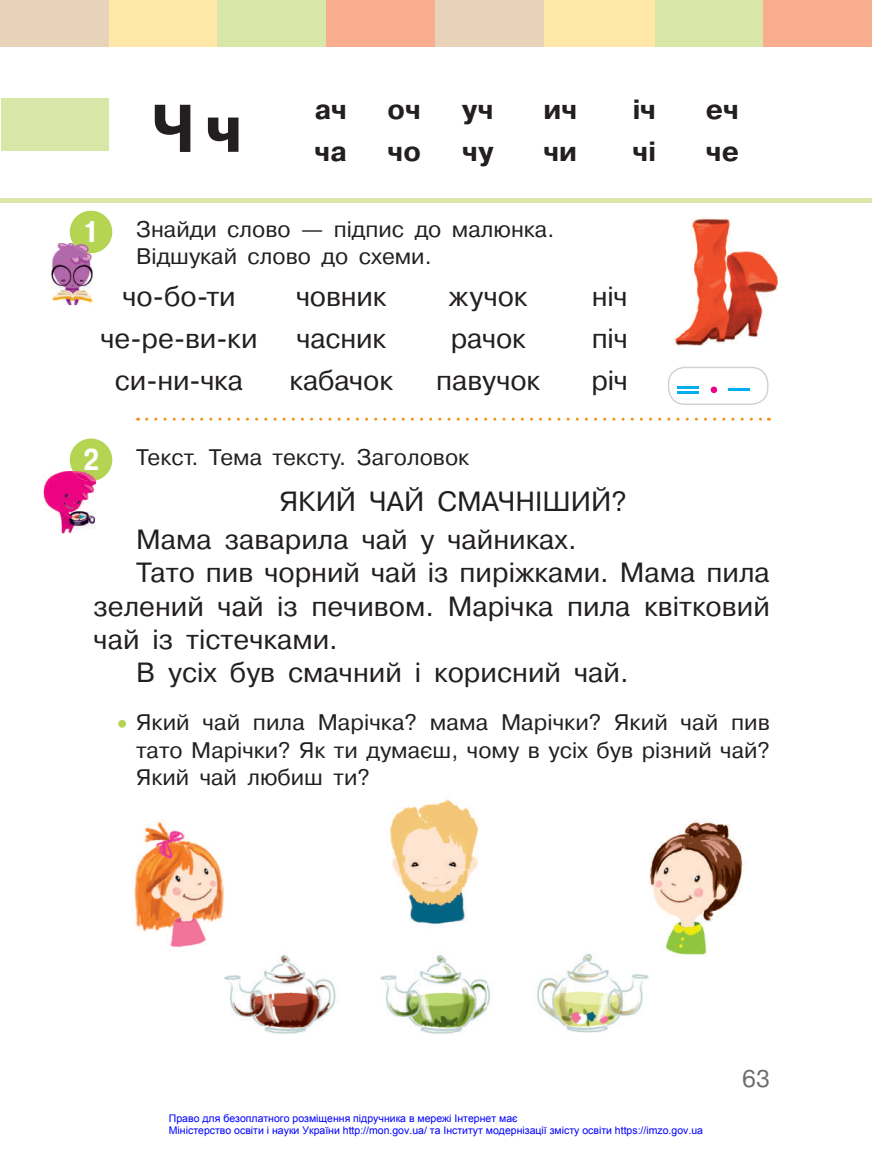
<style>
.page{position:relative;width:872px;height:1149px;background:#fff}
.page>*{position:absolute;margin:0;border:0;box-sizing:border-box;transform-origin:0 0}
.t1{font:700 69px "Myriad Pro";color:#231f20}
.t2{font:700 30px "Pragmatica Cond C";color:#fff}
.t3{font:27.75px/37.5px "Pragmatica C";color:#231f20}
.t4{font:700 27.75px "Pragmatica C";color:#231f20}
.t5{font:24px "Pragmatica C";color:#6c6d70}
.t6{font:22.5px/27px "Pragmatica C";color:#231f20}
.t7{font:10.5px/12.6px "Arial";color:#00f}
</style>
<div class="page">
<div style="left:109px;top:0;width:108px;height:47px;background:#ffe7a7"></div>
<div style="left:217px;top:0;width:109px;height:47px;background:#d8e7a7"></div>
<div style="left:654px;top:0;width:109px;height:47px;background:#d8e7a7"></div>
<div style="left:326px;top:0;width:109px;height:47px;background:#f8ad8f"></div>
<div style="left:763px;top:0;width:109px;height:47px;background:#f8ad8f"></div>
<div style="left:0;top:0;width:109px;height:47px;background:#e8d3ba"></div>
<div style="left:435px;top:0;width:109px;height:47px;background:#e8d3ba"></div>
<div style="left:544px;top:0;width:110px;height:47px;background:#ffe7a7"></div>
<svg style="left:147px;top:417px;width:622px;height:3px"></svg>
<svg style="left:69px;top:210px;width:44px;height:43px"></svg>
<img style="left:51px;top:243px;width:42px;height:62px">
<img style="left:73px;top:243px;width:20px;height:10px">
<img style="left:673px;top:218px;width:104px;height:127px">
<svg style="left:69px;top:438px;width:44px;height:45px"></svg>
<img style="left:44px;top:471px;width:52px;height:62px">
<img style="left:73px;top:471px;width:23px;height:10px">
<div style="left:118px;top:719px;width:8px;height:8px;background:#b5d451;border-radius:50%"></div>
<hr style="left:0;top:198px;width:872px;height:4px;background:#d8e7a7">
<img style="left:134px;top:799px;width:609px;height:234px">
<div style="left:668px;top:366px;width:100px;height:39px;border:1px solid #d1d2d4;border-radius:16px"></div>
<hr style="left:678px;top:386px;width:21px;height:2px;background:#00aeef">
<hr style="left:678px;top:391px;width:21px;height:2px;background:#00aeef">
<svg style="left:710px;top:386px;width:7px;height:7px"></svg>
<hr style="left:729px;top:388px;width:21px;height:2px;background:#00aeef">
<div style="left:1px;top:98px;width:107px;height:52px;background:#d8e7a7"></div>
<h1 class="t1" style="left:151px;top:83px;width:93px">Ч ч</h1>
<p class="t4" style="left:314px;top:94px;width:34px">ач</p>
<p class="t4" style="left:387px;top:94px;width:35px">оч</p>
<p class="t4" style="left:462px;top:94px;width:33px">уч</p>
<p class="t4" style="left:543px;top:94px;width:35px">ич</p>
<p class="t4" style="left:632px;top:94px;width:25px">іч</p>
<p class="t4" style="left:706px;top:94px;width:35px">еч</p>
<p class="t4" style="left:314px;top:136px;width:34px">ча</p>
<p class="t4" style="left:387px;top:136px;width:35px">чо</p>
<p class="t4" style="left:462px;top:136px;width:33px">чу</p>
<p class="t4" style="left:543px;top:136px;width:35px">чи</p>
<p class="t4" style="left:632px;top:136px;width:25px">чі</p>
<p class="t4" style="left:706px;top:136px;width:35px">че</p>
<p class="t6" style="left:136px;top:216px;width:420px">Знайди слово — підпис до малюнка.<br>Відшукай слово до схеми.</p>
<p class="t3" style="left:122px;top:278px;width:115px">чо-бо-ти</p>
<p class="t3" style="left:296px;top:278px;width:92px">човник</p>
<p class="t3" style="left:449px;top:278px;width:80px">жучок</p>
<p class="t3" style="left:592px;top:278px;width:37px">ніч</p>
<p class="t3" style="left:101px;top:320px;width:158px">че-ре-ви-ки</p>
<p class="t3" style="left:296px;top:320px;width:91px">часник</p>
<p class="t3" style="left:451px;top:320px;width:76px">рачок</p>
<p class="t3" style="left:592px;top:320px;width:37px">піч</p>
<p class="t3" style="left:115px;top:361px;width:130px">си-ни-чка</p>
<p class="t3" style="left:289px;top:361px;width:105px">кабачок</p>
<p class="t3" style="left:436px;top:361px;width:105px">павучок</p>
<p class="t3" style="left:591px;top:361px;width:38px">річ</p>
<p class="t2" style="left:83px;top:215px;width:19px">1</p>
<p class="t2" style="left:83px;top:443px;width:17px">2</p>
<p class="t6" style="left:136px;top:444px;width:334px">Текст. Тема тексту. Заголовок</p>
<p class="t3" style="left:136px;top:483px;width:492px;text-indent:143px">ЯКИЙ ЧАЙ СМАЧНІШИЙ?<br>Мама заварила чай у чайниках.</p>
<p class="t3" style="left:136px;top:554px;width:635px">Тато пив чорний чай із пиріжками. Мама пила</p>
<p class="t3" style="left:94px;top:587px;width:678px">зелений чай із печивом. Марічка пила квітковий</p>
<p class="t3" style="left:94px;top:620px;width:246px">чай із тістечками.</p>
<p class="t3" style="left:136px;top:653px;width:494px">В усіх був смачний і корисний чай.</p>
<p class="t6" style="left:136px;top:709px;width:635px;text-align:justify">Який чай пила Марічка? мама Марічки? Який чай пив тато Марічки? Як ти думаєш, чому в усіх був різний чай?<br>Який чай любиш ти?</p>
<p class="t7" style="left:169px;top:1111px;width:535px">Право для безоплатного розміщення підручника в мережі Інтернет має<br>Міністерство освіти і науки України http://mon.gov.ua/ та Інститут модернізації змісту освіти https://imzo.gov.ua</p>
<p class="t5" style="left:742px;top:1064px;width:29px">63</p>
</div>
